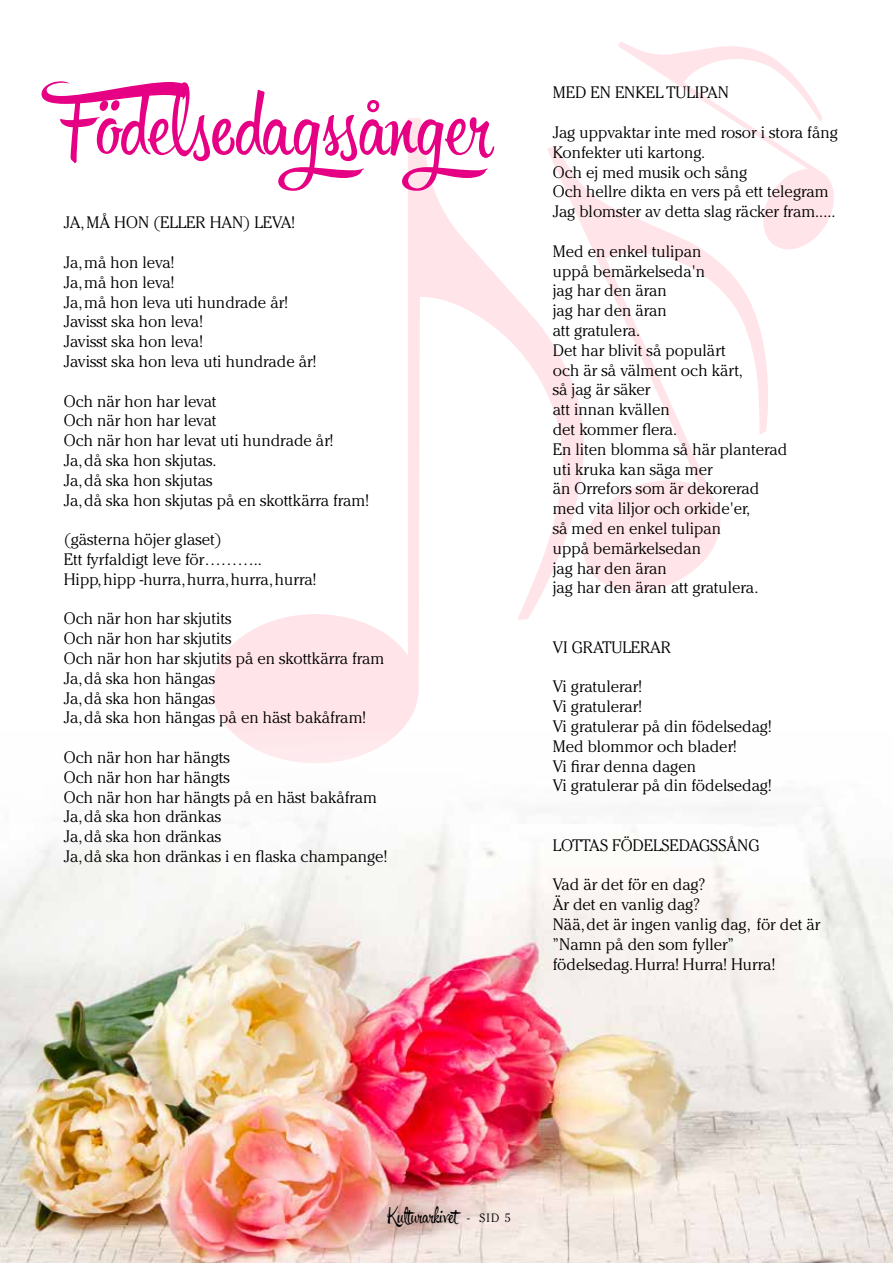
<style>
.page{position:relative;width:893px;height:1263px;background:#fff}
.page>*{position:absolute;margin:0;border:0;box-sizing:border-box;transform-origin:0 0}
.t1{font:81.45px "Hipster Script Pro";letter-spacing:-.005em;color:#e50084}
.t2{font:18px "Hipster Script Pro";color:#000}
.t3{font:300 16.5px/19.8px "Cheltenham Std";color:#000}
.s1{font-family:"Cheltenham Std";font-weight:300;font-size:12px}
</style>
<div class="page">
<svg style="left:213px;top:118px;width:334px;height:613px"></svg>
<svg style="left:547px;top:146px;width:221px;height:446px"></svg>
<svg style="left:618px;top:42px;width:216px;height:213px"></svg>
<img style="left:0;top:731px;width:893px;height:532px">
<h1 class="t1" style="left:57px;top:76px;width:447px">Födelsedagssånger</h1>
<p class="t3" style="left:64px;top:213px;width:233px">Ja, må h on (eller han) leva!</p>
<p class="t3" style="left:64px;top:252px;width:254px">Ja, må hon leva!<br>Ja, må hon leva!<br>Ja, må hon leva uti hundrade år!<br>Javisst ska hon leva!<br>Javisst ska hon leva!<br>Javisst ska hon leva uti hundrade år!</p>
<p class="t3" style="left:64px;top:391px;width:307px">Och när hon har levat<br>Och när hon har levat<br>Och när hon har levat uti hundrade år!<br>Ja, då ska hon skjutas.<br>Ja, då ska hon skjutas<br>Ja, då ska hon skjutas på en skottkärra fram!</p>
<p class="t3" style="left:64px;top:529px;width:254px">(gästerna höjer glaset)<br>Ett fyrfaldigt leve för………..<br>Hipp, hipp -hurra, hurra, hurra, hurra!</p>
<p class="t3" style="left:64px;top:609px;width:322px">Och när hon har skjutits<br>Och när hon har skjutits<br>Och när hon har skjutits på en skottkärra fram<br>Ja, då ska hon hängas<br>Ja, då ska hon hängas<br>Ja, då ska hon hängas på en häst bakåfram!</p>
<p class="t3" style="left:64px;top:747px;width:325px">Och när hon har hängts<br>Och när hon har hängts<br>Och när hon har hängts på en häst bakåfram<br>Ja, då ska hon dränkas<br>Ja, då ska hon dränkas<br>Ja, då ska hon dränkas i en flaska champange!</p>
<p class="t3" style="left:553px;top:83px;width:178px">Med en enkel tulipan</p>
<p class="t3" style="left:553px;top:122px;width:287px">Jag uppvaktar inte med rosor i stora fång Konfekter uti kartong.<br>Och ej med musik och sång<br>Och hellre dikta en vers på ett telegram Jag blomster av detta slag räcker fram.....</p>
<p class="t3" style="left:553px;top:241px;width:236px">Med en enkel tulipan<br>uppå bemärkelseda'n<br>jag har den äran<br>jag har den äran<br>att gratulera.<br>Det har blivit så populärt<br>och är så välment och kärt,<br>så jag är säker<br>att innan kvällen<br>det kommer flera.<br>En liten blomma så här planterad uti kruka kan säga mer<br>än Orrefors som är dekorerad med vita liljor och orkide'er,<br>så med en enkel tulipan<br>uppå bemärkelsedan<br>jag har den äran<br>jag har den äran att gratulera.</p>
<p class="t3" style="left:553px;top:637px;width:120px">Vi gratulerar</p>
<p class="t3" style="left:553px;top:677px;width:220px">Vi gratulerar!<br>Vi gratulerar!<br>Vi gratulerar på din födelsedag!<br>Med blommor och blader!<br>Vi firar denna dagen<br>Vi gratulerar på din födelsedag!</p>
<p class="t3" style="left:553px;top:835px;width:208px">Lottas födelsedagssång</p>
<p class="t3" style="left:553px;top:875px;width:269px">Vad är det för en dag?<br>Är det en vanlig dag?<br>Nää, det är ingen vanlig dag, för det är ”Namn på den som fyller”<br>födelsedag. Hurra! Hurra! Hurra!</p>
<p class="t2" style="left:387px;top:1205px;width:125px">Kulturarkivet <span class="s1">- si d 5</span></p>
</div>
